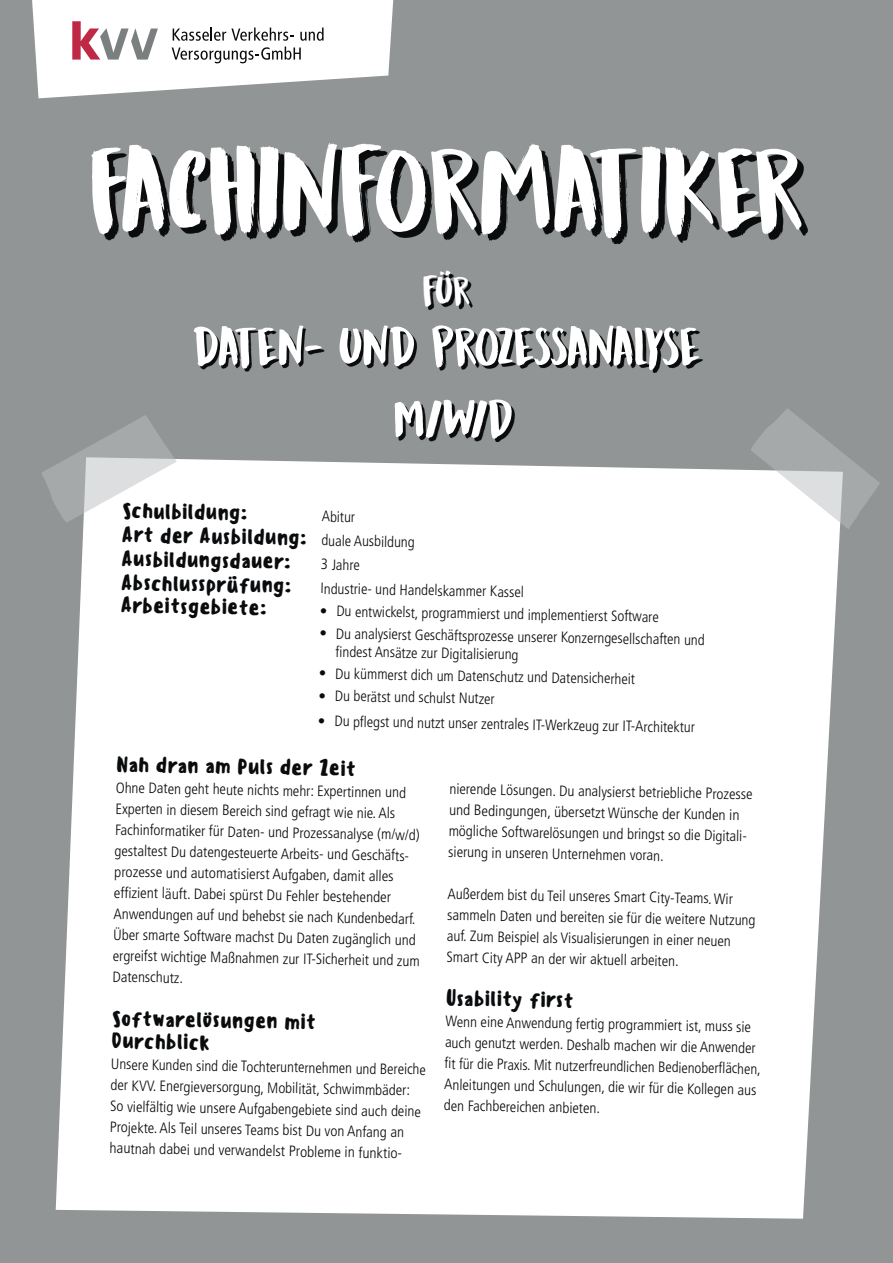
<style>
.page{position:relative;width:893px;height:1263px;background:#919596}
.page>*{position:absolute;margin:0;border:0;box-sizing:border-box;transform-origin:0 0}
.t1{font:118.5px "DK Mandarin Whispers";color:#fff}
.t2{font:54px/71.8px "DK Mandarin Whispers";letter-spacing:-.02em;color:#fff;text-align:center}
.t3{font:40.5px "DK Mandarin Whispers";color:#fff}
.t4{font:500 21px/24px "Sensei";color:#090b0d}
.t5{font:300 condensed 15px/21px "Frutiger LT Std";color:#090b0d}
.s1{font-family:"Frutiger LT Std";font-weight:300;font-stretch:condensed;font-size:15px}
</style>
<div class="page">
<div style="left:56px;top:459px;width:784px;height:760px;background:#fff"></div>
<svg style="left:97px;top:149px;width:711px;height:95px"></svg>
<svg style="left:197px;top:273px;width:505px;height:100px"></svg>
<svg style="left:398px;top:403px;width:117px;height:39px"></svg>
<svg style="left:32px;top:0;width:361px;height:98px;background:#e5e3e4"></svg>
<svg style="left:42px;top:415px;width:135px;height:108px"></svg>
<svg style="left:750px;top:409px;width:130px;height:120px"></svg>
<h1 class="t1" style="left:89px;top:120px;width:716px">FACHINFORMATIKER</h1>
<h3 class="t3" style="left:423px;top:267px;width:49px">FÜR</h3>
<h2 class="t2" style="left:193px;top:310px;width:509px">DATEN- UND PROZESSANALYSE<br>M/W/D</h2>
<h3 class="t4" style="left:122px;top:498px;width:127px;rotate:1deg">Schulbildung:</h3>
<p class="t5" style="left:322px;top:506px;width:35px;rotate:1deg">Abitur</p>
<h3 class="t4" style="left:122px;top:522px;width:295px;rotate:1deg">Art der Ausbildung: <span class="s1">duale Ausbildung<br></span>Ausbildungsdauer:</h3>
<p class="t5" style="left:321px;top:554px;width:40px;rotate:1deg">3 Jahre</p>
<h3 class="t4" style="left:121px;top:570px;width:172px;rotate:1deg">Abschlussprüfung:</h3>
<p class="t5" style="left:321px;top:578px;width:205px;rotate:1deg">Industrie- und Handelskammer Kassel</p>
<h3 class="t4" style="left:121px;top:593px;width:148px;rotate:1deg">Arbeitsgebiete:</h3>
<p class="t5" style="left:320px;top:600px;width:340px;rotate:1deg">• Du entwickelst, programmierst und implementierst Software</p>
<p class="t5" style="left:336px;top:624px;width:370px;line-height:18px;text-indent:-16px;rotate:1deg">• Du analysierst Geschäftsprozesse unserer Konzerngesellschaften und fi ndest Ansätze zur Digitalisierung</p>
<p class="t5" style="left:319px;top:663px;width:318px;rotate:1deg">• Du kümmerst dich um Datenschutz und Datensicherheit</p>
<p class="t5" style="left:319px;top:685px;width:178px;rotate:1deg">• Du berätst und schulst Nutzer</p>
<p class="t5" style="left:318px;top:710px;width:379px;rotate:1deg">• Du pfl egst und nutzt unser zentrales IT-Werkzeug zur IT-Architektur</p>
<h3 class="t4" style="left:116px;top:752px;width:241px;rotate:1deg">Nah dran am Puls der Zeit</h3>
<p class="t5" style="left:116px;top:777px;width:308px;rotate:1deg">Ohne Daten geht heute nichts mehr: Expertinnen und Experten in diesem Bereich sind gefragt wie nie. Als Fachinformatiker für Daten- und Prozessanalyse (m/w/d) gestaltest Du datengesteuerte Arbeits- und Geschäfts&shy;prozesse und automatisierst Aufgaben, damit alles<br>effi zient läuft. Dabei spürst Du Fehler bestehender Anwendungen auf und behebst sie nach Kundenbedarf.<br>Über smarte Software machst Du Daten zugänglich und ergreifst wichtige Maßnahmen zur IT-Sicherheit und zum Datenschutz.</p>
<h3 class="t4" style="left:112px;top:1007px;width:206px;line-height:22.5px;rotate:1deg">Softwarelösungen mit<br>Durchblick</h3>
<p class="t5" style="left:111px;top:1054px;width:316px;rotate:1deg">Unsere Kunden sind die Tochterunternehmen und Bereiche der KVV. Energieversorgung, Mobilität, Schwimmbäder:<br>So vielfältig wie unsere Aufgabengebiete sind auch deine Projekte. Als Teil unseres Teams bist Du von Anfang an hautnah dabei und verwandelst Probleme in funktio-</p>
<p class="t5" style="left:450px;top:778px;width:305px;rotate:1deg">nierende Lösungen. Du analysierst betriebliche Prozesse und Bedingungen, übersetzt Wünsche der Kunden in mögliche Softwarelösungen und bringst so die Digitali&shy;sierung in unseren Unternehmen voran.</p>
<p class="t5" style="left:448px;top:883px;width:310px;rotate:1deg">Außerdem bist du Teil unseres Smart City-Teams. Wir sammeln Daten und bereiten sie für die weitere Nutzung auf. Zum Beispiel als Visualisierungen in einer neuen Smart City APP an der wir aktuell arbeiten.</p>
<h3 class="t4" style="left:446px;top:986px;width:129px;rotate:1deg">Usability first</h3>
<p class="t5" style="left:446px;top:1011px;width:318px;rotate:1deg">Wenn eine Anwendung fertig programmiert ist, muss sie auch genutzt werden. Deshalb machen wir die Anwender fi t für die Praxis. Mit nutzerfreundlichen Bedienoberfl ächen, Anleitungen und Schulungen, die wir für die Kollegen aus den Fachbereichen anbieten.</p>
</div>
